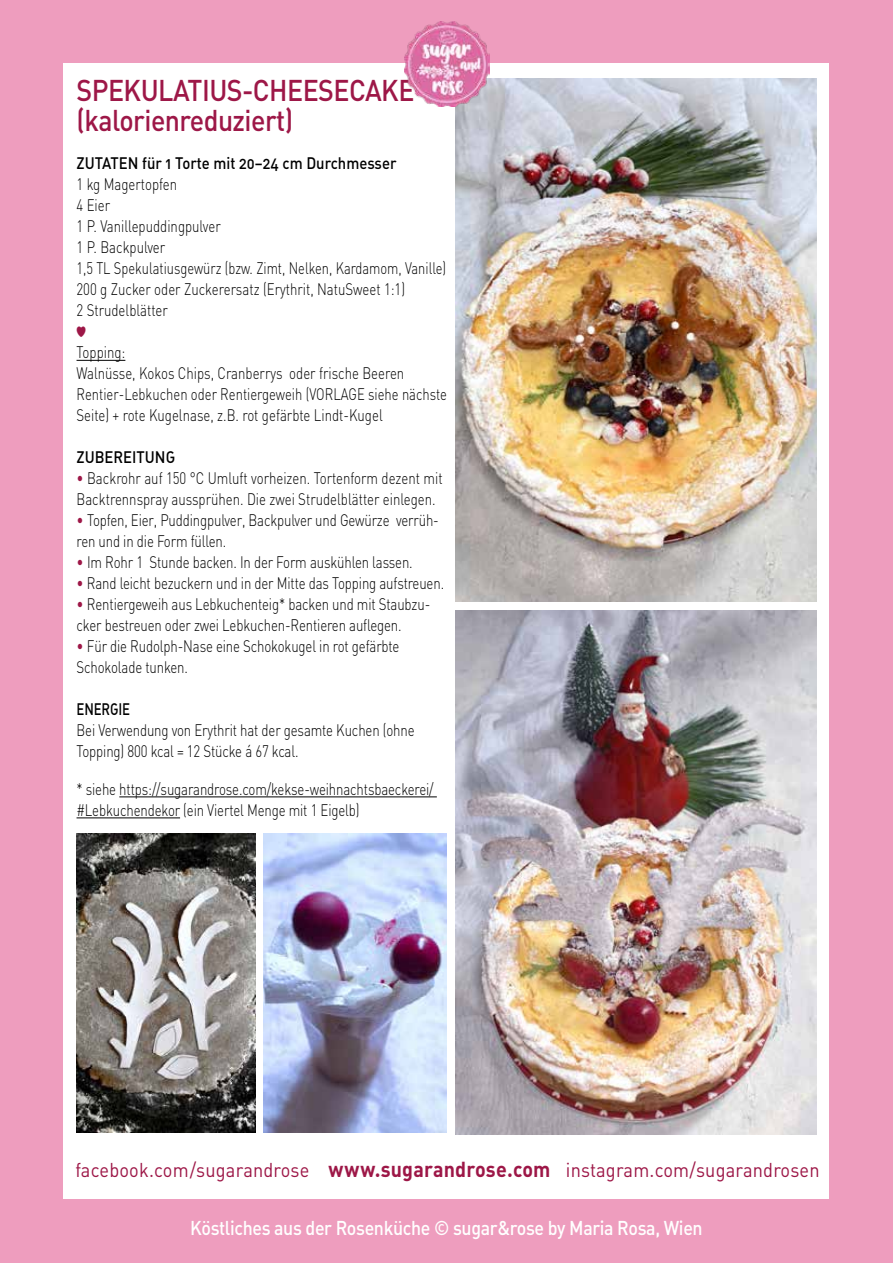
<style>
.page{position:relative;width:893px;height:1263px;background:#ee9dbe}
.page>*{position:absolute;margin:0;border:0;box-sizing:border-box;transform-origin:0 0}
.t1{font:500 29.7px/30px "DIN";letter-spacing:-.02em;color:#9d1747;scale:.9 1}
.t2{font:19.8px "DIN Regular Alternate";letter-spacing:.01em;color:#9d1747;scale:.92 1}
.t3{font:19.8px "DIN Medium Alternate";letter-spacing:-.02em;color:#fff;scale:.9 1}
.t4{font:300 16.5px/21px "DIN";letter-spacing:-.01em;color:#000;scale:.8 1}
.t5{font:16.5px "DIN Medium Alternate";color:#000;scale:.9 1}
.t6{font:16.5px "DIN Medium Alternate";color:#000;scale:.8 1}
.t7{font:15px "MF Dings 3";color:#9d1747;scale:.8 1}
.s1{color:#9d1747}
.s2{font-family:"DIN Bold Alternate";font-size:21.45px}
</style>
<div class="page">
<div style="left:64px;top:64px;width:765px;height:1135px;background:#fff"></div>
<img style="left:455px;top:79px;width:361px;height:523px">
<hr style="left:77px;top:360px;width:48px;height:1px;background:#000">
<hr style="left:119px;top:796px;width:318px;height:1px;background:#000">
<hr style="left:77px;top:817px;width:103px;height:1px;background:#000">
<img style="left:404px;top:21px;width:86px;height:85px">
<img style="left:455px;top:611px;width:361px;height:523px">
<img style="left:77px;top:833px;width:178px;height:299px">
<img style="left:264px;top:833px;width:182px;height:299px">
<h1 class="t1" style="left:77px;top:74px;width:377px">SPEKULATIUS-CHEESECAKE (kalorienreduziert)</h1>
<p class="t5" style="left:77px;top:152px;width:357px">ZUTATEN für 1 Torte mit 20–24 cm Durchmesser</p>
<p class="t4" style="left:77px;top:173px;width:463px">1 kg Magertopfen<br>4 Eier<br>1 P. Vanillepuddingpulver<br>1 P. Backpulver<br>1,5 TL Spekulatiusgewürz (bzw. Zimt, Nelken, Kardamom, Vanille)<br>200 g Zucker oder Zuckerersatz (Erythrit, NatuSweet 1:1)<br>2 Strudelblätter</p>
<p class="t7" style="left:77px;top:323px;width:13px">g</p>
<p class="t4" style="left:77px;top:341px;width:465px">Topping:<br>Walnüsse, Kokos Chips, Cranberrys oder frische Beeren Rentier-Lebkuchen oder Rentiergeweih (VORLAGE siehe nächste Seite) + rote Kugelnase, z.B. rot gefärbte Lindt-Kugel</p>
<p class="t5" style="left:77px;top:446px;width:111px">ZUBEREITUNG</p>
<p class="t4" style="left:77px;top:467px;width:459px"><span class="s1">•</span> Backrohr auf 150 °C Umluft vorheizen. Tortenform dezent mit<br>Backtrennspray aussprühen. Die zwei Strudelblätter einlegen.</p>
<p class="t4" style="left:77px;top:509px;width:454px"><span class="s1">•</span> Topfen, Eier, Puddingpulver, Backpulver und Gewürze verrüh&shy;ren und in die Form füllen.</p>
<p class="t4" style="left:77px;top:551px;width:422px"><span class="s1">•</span> Im Rohr 1 Stunde backen. In der Form auskühlen lassen.</p>
<p class="t4" style="left:77px;top:572px;width:461px"><span class="s1">•</span> Rand leicht bezuckern und in der Mitte das Topping aufstreuen.</p>
<p class="t4" style="left:77px;top:593px;width:444px"><span class="s1">•</span> Rentiergeweih aus Lebkuchenteig* backen und mit Staubzu&shy;cker bestreuen oder zwei Lebkuchen-Rentieren auflegen.</p>
<p class="t4" style="left:77px;top:635px;width:405px"><span class="s1">•</span> Für die Rudolph-Nase eine Schokokugel in rot gefärbte<br>Schokolade tunken.</p>
<p class="t6" style="left:77px;top:698px;width:69px">ENERGIE</p>
<p class="t4" style="left:77px;top:719px;width:424px">Bei Verwendung von Erythrit hat der gesamte Kuchen (ohne<br>Topping) 800 kcal = 12 Stücke á 67 kcal.</p>
<p class="t4" style="left:77px;top:778px;width:448px">* siehe https://sugarandrose.com/kekse-weihnachtsbaeckerei/ #Lebkuchendekor (ein Viertel Menge mit 1 Eigelb)</p>
<p class="t2" style="left:75px;top:1157px;width:810px">facebook.com/sugarandrose <span class="s2">www.sugarandrose.com</span> instagram.com/sugarandrosen</p>
<p class="t3" style="left:190px;top:1215px;width:571px">Köstliches aus der Rosenküche © sugar&amp;rose by Maria Rosa, Wien</p>
</div>
